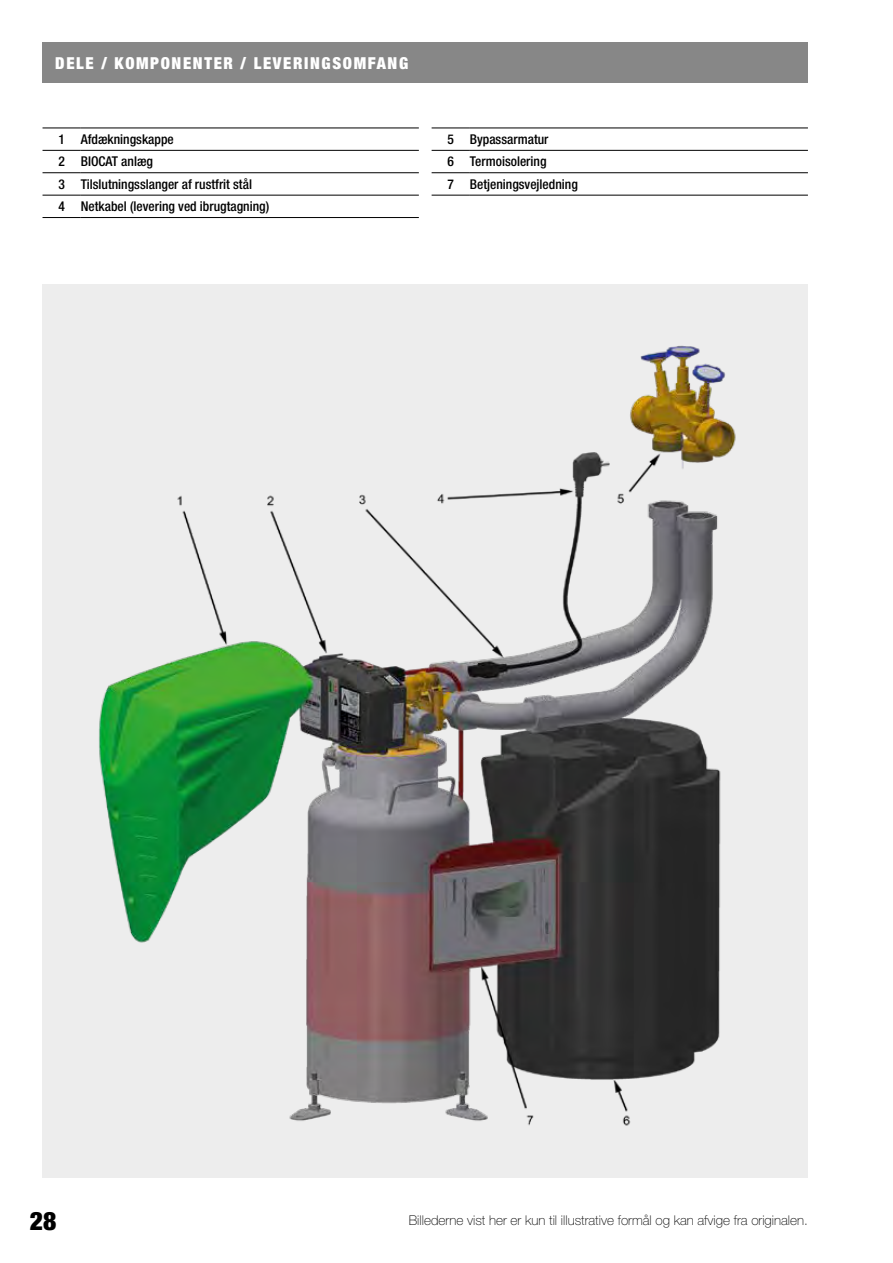
<style>
.page{position:relative;width:893px;height:1263px;background:#fff}
.page>*{position:absolute;margin:0;border:0;box-sizing:border-box;transform-origin:0 0}
.t1{font:900 condensed 25.5px "Helvetica Neue LT Pro";color:#000}
.t2{font:900 condensed 16.5px "Helvetica Neue LT Pro";letter-spacing:.1em;color:#fff}
.t3{font:500 condensed 13.5px/22.4px "Helvetica Neue LT Pro";color:#000}
.t4{font:100 13.5px "Helvetica Neue LT Pro";color:#000}
</style>
<div class="page">
<div style="left:43px;top:43px;width:765px;height:40px;background:#878787"></div>
<div style="left:43px;top:285px;width:765px;height:893px;background:#ededed"></div>
<hr style="left:43px;top:172px;width:38px;height:1px;background:#000">
<hr style="left:43px;top:195px;width:38px;height:1px;background:#000">
<hr style="left:81px;top:195px;width:338px;height:1px;background:#000">
<hr style="left:43px;top:217px;width:38px;height:1px;background:#000">
<hr style="left:43px;top:128px;width:38px;height:1px;background:#000">
<hr style="left:43px;top:150px;width:38px;height:1px;background:#000">
<hr style="left:81px;top:150px;width:338px;height:1px;background:#000">
<hr style="left:81px;top:172px;width:338px;height:1px;background:#000">
<hr style="left:81px;top:217px;width:338px;height:1px;background:#000">
<hr style="left:81px;top:128px;width:338px;height:1px;background:#000">
<hr style="left:432px;top:128px;width:38px;height:1px;background:#000">
<hr style="left:432px;top:150px;width:38px;height:1px;background:#000">
<hr style="left:432px;top:172px;width:38px;height:1px;background:#000">
<hr style="left:432px;top:195px;width:38px;height:1px;background:#000">
<hr style="left:470px;top:128px;width:338px;height:1px;background:#000">
<hr style="left:470px;top:150px;width:338px;height:1px;background:#000">
<hr style="left:470px;top:172px;width:338px;height:1px;background:#000">
<hr style="left:470px;top:195px;width:338px;height:1px;background:#000">
<img style="left:99px;top:345px;width:637px;height:781px">
<p class="t2" style="left:55px;top:53px;width:354px">DELE / KOMPONENTER / LEVERINGSOMFANG</p>
<p class="t3" style="left:58px;top:128px;width:212px">1 Afdækningskappe<br>2 BIOCAT anlæg<br>3 Tilslutningsslanger af rustfrit stål<br>4 Netkabel (levering ved ibrugtagning)</p>
<p class="t3" style="left:447px;top:128px;width:132px">5 Bypassarmatur<br>6 Termoisolering<br>7 Betjeningsvejledning</p>
<h1 class="t1" style="left:30px;top:1205px;width:28px">28</h1>
<p class="t4" style="left:409px;top:1213px;width:401px">Billederne vist her er kun til illustrative formål og kan afvige fra originalen.</p>
</div>
